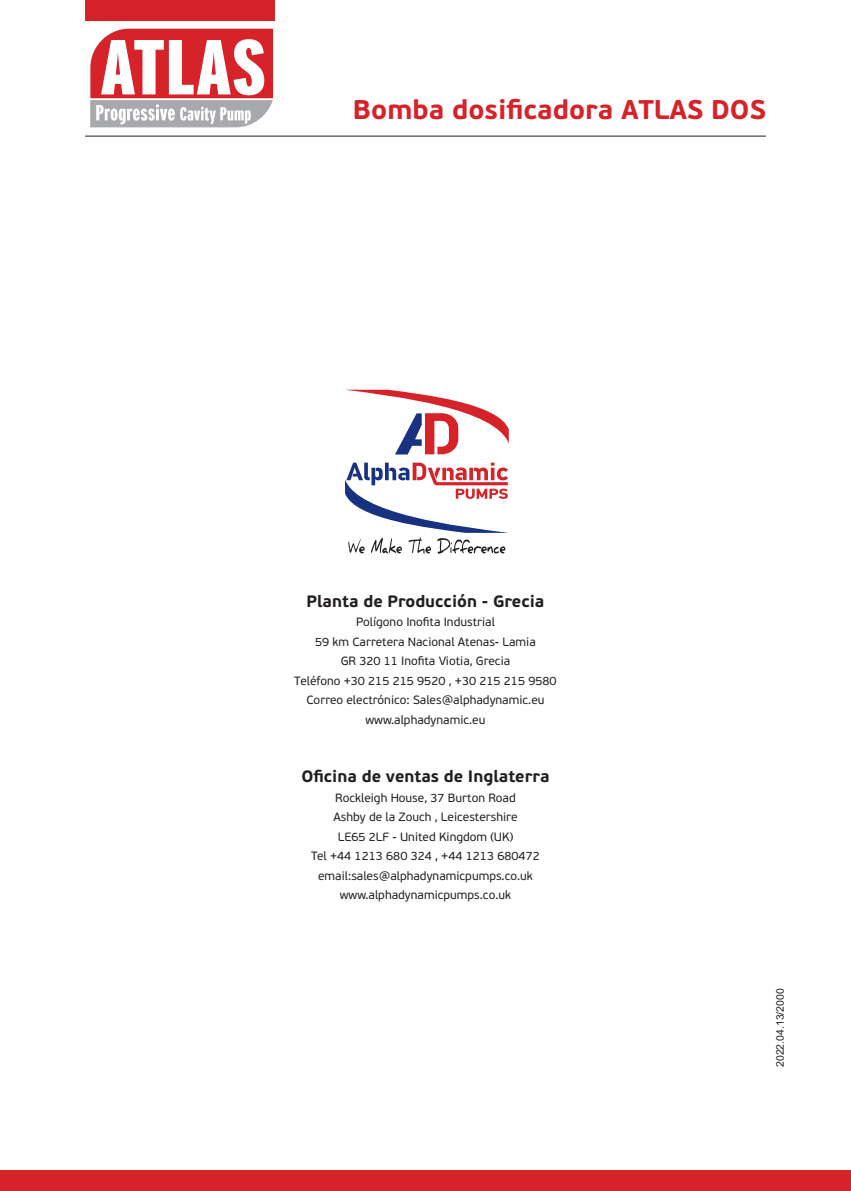
<style>
.page{position:relative;width:851px;height:1191px;background:#fff}
.page>*{position:absolute;margin:0;border:0;box-sizing:border-box;transform-origin:0 0}
.t1{font:700 27px "PF Beau Sans Pro";color:#d62229}
.t2{font:700 16.5px "PF Beau Sans Pro";color:#231f20}
.t3{font:12px/19.5px "PF Beau Sans Pro";color:#231f20;text-align:center}
.t4{font:10.5px "Arial";color:#231f20}
</style>
<div class="page">
<div style="left:0;top:1169px;width:850px;height:22px;background:#d62229"></div>
<hr style="left:85px;top:136px;width:680px;height:1px;background:#231f20">
<svg style="left:90px;top:29px;width:183px;height:98px"></svg>
<div style="left:85px;top:0;width:189px;height:21px;background:#d62229"></div>
<svg style="left:347px;top:390px;width:161px;height:64px"></svg>
<svg style="left:345px;top:462px;width:163px;height:92px"></svg>
<h1 class="t1" style="left:353px;top:93px;width:414px">Bomba dosificadora ATLAS DOS</h1>
<h2 class="t2" style="left:306px;top:590px;width:239px">Planta de Producción - Grecia</h2>
<p class="t3" style="left:294px;top:612px;width:264px">Polígono Inofita Industrial<br>59 km Carretera Nacional Atenas- Lamia<br>GR 320 11 Inofita Viotia, Grecia<br>Teléfono +30 215 215 9520 , +30 215 215 9580<br>Correo electrónico: Sales@alphadynamic.eu www.alphadynamic.eu</p>
<h2 class="t2" style="left:301px;top:766px;width:250px">Oficina de ventas de Inglaterra</h2>
<p class="t3" style="left:311px;top:788px;width:230px">Rockleigh House, 37 Burton Road<br>Ashby de la Zouch , Leicestershire<br>LE65 2LF - United Kingdom (UK)<br>Tel +44 1213 680 324 , +44 1213 680472 email:sales@alphadynamicpumps.co.uk www.alphadynamicpumps.co.uk</p>
<p class="t4" style="left:773px;top:1067px;width:80px;rotate:-90deg">2022.04.13/2000</p>
</div>
